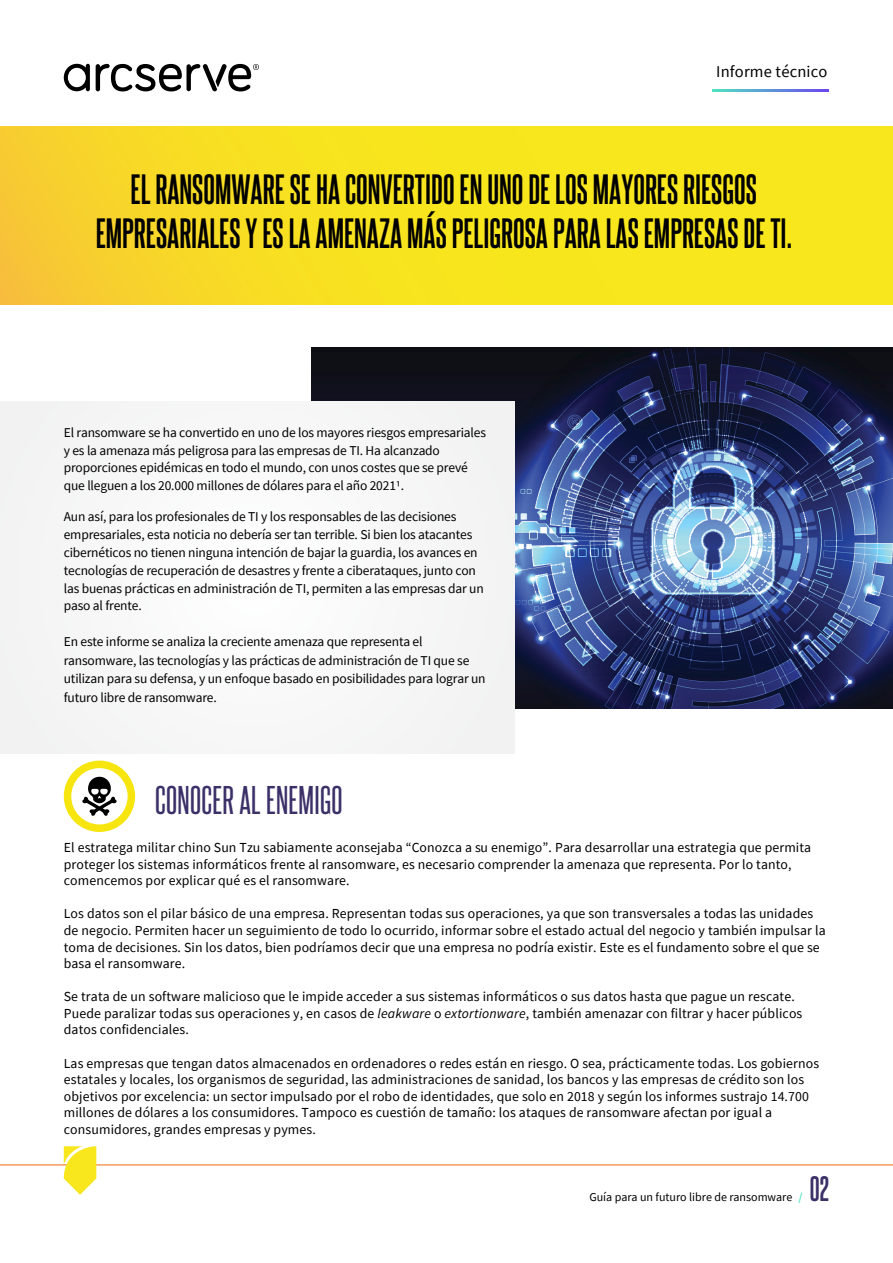
<style>
.page{position:relative;width:893px;height:1263px;background:#fff}
.page>*{position:absolute;margin:0;border:0;box-sizing:border-box;transform-origin:0 0}
.t1{font:700 36px/43.2px "Steelfish Rg";color:#000;text-align:center}
.t2{font:34.5px "Steelfish Rg";letter-spacing:.01em;color:#3b3068}
.t3{font:700 30px "Steelfish Rg";color:#3b3068}
.t4{font:16.5px "Source Sans Pro";letter-spacing:.01em;color:#000}
.t5{font:13.8px/16.5px "Source Sans Pro";letter-spacing:.01em;color:#000}
.t6{font:13.5px/17.9px "Source Sans Pro";letter-spacing:-.01em;color:#000}
.t7{font:12px "Source Sans Pro";color:#000}
.s1{font-style:italic}
.s2{font-weight:600;color:#50e3c2}
</style>
<div class="page">
<hr style="left:0;top:1164px;width:893px;height:1px;background:#f59a5d">
<svg style="left:64px;top:1146px;width:32px;height:49px"></svg>
<svg style="left:64px;top:64px;width:26px;height:27px"></svg>
<svg style="left:96px;top:64px;width:163px;height:27px"></svg>
<svg style="left:712px;top:90px;width:117px;height:1px"></svg>
<div style="left:0;top:126px;width:893px;height:179px;background:linear-gradient(to right,#f8d32b,#f8ee17)"></div>
<img style="left:312px;top:347px;width:581px;height:362px">
<div style="left:0;top:401px;width:514px;height:352px;background:#f7f7f7"></div>
<svg style="left:64px;top:761px;width:71px;height:71px"></svg>
<p class="t4" style="left:716px;top:61px;width:113px">Informe técnico</p>
<h1 class="t1" style="left:96px;top:167px;width:698px">EL RANSOMWARE SE HA CONVERTIDO EN UNO DE LOS MAYORES RIESGOS<br>EMPRESARIALES Y ES LA AMENAZA MÁS PELIGROSA PARA LAS EMPRESAS DE TI.</h1>
<p class="t6" style="left:64px;top:423px;width:424px">El ransomware se ha convertido en uno de los mayores riesgos empresariales y es la amenaza más peligrosa para las empresas de TI. Ha alcanzado proporciones epidémicas en todo el mundo, con unos costes que se prevé que lleguen a los 20.000 millones de dólares para el año 20211.</p>
<p class="t6" style="left:64px;top:508px;width:422px">Aun así, para los profesionales de TI y los responsables de las decisiones empresariales, esta noticia no debería ser tan terrible. Si bien los atacantes cibernéticos no tienen ninguna intención de bajar la guardia, los avances en tecnologías de recuperación de desastres y frente a ciberataques, junto con las buenas prácticas en administración de TI, permiten a las empresas dar un paso al frente.</p>
<p class="t6" style="left:64px;top:632px;width:423px;line-height:18.6px">En este informe se analiza la creciente amenaza que representa el ransomware, las tecnologías y las prácticas de administración de TI que se utilizan para su defensa, y un enfoque basado en posibilidades para lograr un futuro libre de ransomware.</p>
<h2 class="t2" style="left:155px;top:779px;width:189px">CONOCER AL ENEMIGO</h2>
<p class="t5" style="left:64px;top:839px;width:749px">El estratega militar chino Sun Tzu sabiamente aconsejaba “Conozca a su enemigo”. Para desarrollar una estrategia que permita proteger los sistemas informáticos frente al ransomware, es necesario comprender la amenaza que representa. Por lo tanto, comencemos por explicar qué es el ransomware.</p>
<p class="t5" style="left:64px;top:905px;width:763px">Los datos son el pilar básico de una empresa. Representan todas sus operaciones, ya que son transversales a todas las unidades de negocio. Permiten hacer un seguimiento de todo lo ocurrido, informar sobre el estado actual del negocio y también impulsar la toma de decisiones. Sin los datos, bien podríamos decir que una empresa no podría existir. Este es el fundamento sobre el que se basa el ransomware.</p>
<p class="t5" style="left:64px;top:988px;width:740px">Se trata de un software malicioso que le impide acceder a sus sistemas informáticos o sus datos hasta que pague un rescate.<br>Puede paralizar todas sus operaciones y, en casos de <span class="s1">leakware</span> o <span class="s1">extortionware</span>, también amenazar con filtrar y hacer públicos datos confidenciales.</p>
<p class="t5" style="left:64px;top:1054px;width:757px">Las empresas que tengan datos almacenados en ordenadores o redes están en riesgo. O sea, prácticamente todas. Los gobiernos estatales y locales, los organismos de seguridad, las administraciones de sanidad, los bancos y las empresas de crédito son los objetivos por excelencia: un sector impulsado por el robo de identidades, que solo en 2018 y según los informes sustrajo 14.700 millones de dólares a los consumidores. Tampoco es cuestión de tamaño: los ataques de ransomware afectan por igual a consumidores, grandes empresas y pymes.</p>
<p class="t7" style="left:589px;top:1189px;width:215px">Guía para un futuro libre de ransomware <span class="s2">/</span></p>
<h3 class="t3" style="left:810px;top:1170px;width:21px">02</h3>
</div>
